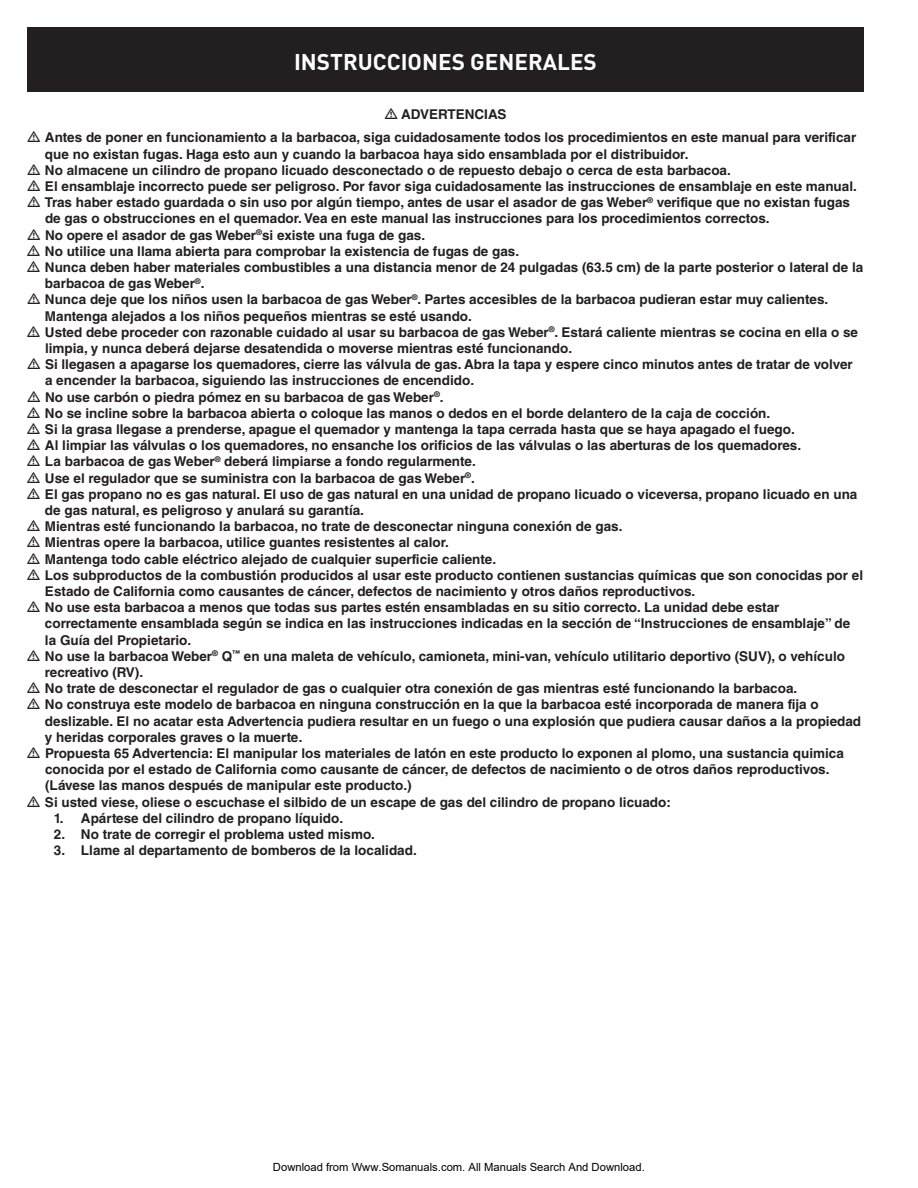
<style>
.page{position:relative;width:918px;height:1188px;background:#fff}
.page>*{position:absolute;margin:0;border:0;box-sizing:border-box;transform-origin:0 0}
.t1{font:22.5px "DI Nkerned";color:#fff}
.t2{font:700 13.5px/16.2px "Helvetica LT Std";color:#231f20;text-align:center}
.t3{font:11.25px "Arial";color:#000}
</style>
<div class="page">
<div style="left:27px;top:27px;width:837px;height:65px;background:#231f20"></div>
<h1 class="t1" style="left:294px;top:54px;width:304px">INSTRUCCIONES GENERALES</h1>
<p class="t2" style="left:45px;top:104px;width:813px;line-height:23px">ADVERTENCIAS<br>Antes de poner en funcionamiento a la barbacoa, siga cuidadosamente todos los procedimientos en este manual para verificar</p>
<p class="t2" style="left:45px;top:147px;width:820px;text-align:left">que no existan fugas. Haga esto aun y cuando la barbacoa haya sido ensamblada por el distribuidor.<br>No almacene un cilindro de propano licuado desconectado o de repuesto debajo o cerca de esta barbacoa.<br>El ensamblaje incorrecto puede ser peligroso. Por favor siga cuidadosamente las instrucciones de ensamblaje en este manual.<br>Tras haber estado guardada o sin uso por algún tiempo, antes de usar el asador de gas Weber<sup>®</sup> verifique que no existan fugas de gas o obstrucciones en el quemador. Vea en este manual las instrucciones para los procedimientos correctos.<br>No opere el asador de gas Weber<sup>®</sup>si existe una fuga de gas.<br>No utilice una llama abierta para comprobar la existencia de fugas de gas.<br>Nunca deben haber materiales combustibles a una distancia menor de 24 pulgadas (63.5 cm) de la parte posterior o lateral de la barbacoa de gas Weber<sup>®</sup>.<br>Nunca deje que los niños usen la barbacoa de gas Weber<sup>®</sup>. Partes accesibles de la barbacoa pudieran estar muy calientes.<br>Mantenga alejados a los niños pequeños mientras se esté usando.<br>Usted debe proceder con razonable cuidado al usar su barbacoa de gas Weber<sup>®</sup>. Estará caliente mientras se cocina en ella o se limpia, y nunca deberá dejarse desatendida o moverse mientras esté funcionando.<br>Si llegasen a apagarse los quemadores, cierre las válvula de gas. Abra la tapa y espere cinco minutos antes de tratar de volver a encender la barbacoa, siguiendo las instrucciones de encendido.<br>No use carbón o piedra pómez en su barbacoa de gas Weber<sup>®</sup>.<br>No se incline sobre la barbacoa abierta o coloque las manos o dedos en el borde delantero de la caja de cocción.<br>Si la grasa llegase a prenderse, apague el quemador y mantenga la tapa cerrada hasta que se haya apagado el fuego.<br>Al limpiar las válvulas o los quemadores, no ensanche los orificios de las válvulas o las aberturas de los quemadores.<br>La barbacoa de gas Weber<sup>®</sup> deberá limpiarse a fondo regularmente.<br>Use el regulador que se suministra con la barbacoa de gas Weber<sup>®</sup>.<br>El gas propano no es gas natural. El uso de gas natural en una unidad de propano licuado o viceversa, propano licuado en una de gas natural, es peligroso y anulará su garantía.<br>Mientras esté funcionando la barbacoa, no trate de desconectar ninguna conexión de gas.<br>Mientras opere la barbacoa, utilice guantes resistentes al calor.<br>Mantenga todo cable eléctrico alejado de cualquier superficie caliente.<br>Los subproductos de la combustión producidos al usar este producto contienen sustancias químicas que son conocidas por el Estado de California como causantes de cáncer, defectos de nacimiento y otros daños reproductivos.<br>No use esta barbacoa a menos que todas sus partes estén ensambladas en su sitio correcto. La unidad debe estar correctamente ensamblada según se indica en las instrucciones indicadas en la sección de “Instrucciones de ensamblaje” de la Guía del Propietario.<br>No use la barbacoa Weber<sup>®</sup> Q<sup>™</sup> en una maleta de vehículo, camioneta, mini-van, vehículo utilitario deportivo (SUV), o vehículo recreativo (RV).<br>No trate de desconectar el regulador de gas o cualquier otra conexión de gas mientras esté funcionando la barbacoa.<br>No construya este modelo de barbacoa en ninguna construcción en la que la barbacoa esté incorporada de manera fija o deslizable. El no acatar esta Advertencia pudiera resultar en un fuego o una explosión que pudiera causar daños a la propiedad y heridas corporales graves o la muerte.<br>Propuesta 65 Advertencia: El manipular los materiales de latón en este producto lo exponen al plomo, una sustancia quimica conocida por el estado de California como causante de cáncer, de defectos de nacimiento o de otros daños reproductivos. (Lávese las manos después de manipular este producto.)<br>Si usted viese, oliese o escuchase el silbido de un escape de gas del cilindro de propano licuado:</p>
<p class="t2" style="left:54px;top:811px;width:291px">1. Apártese del cilindro de propano líquido.</p>
<p class="t2" style="left:54px;top:827px;width:323px">2. No trate de corregir el problema usted mismo.</p>
<p class="t2" style="left:54px;top:843px;width:364px">3. Llame al departamento de bomberos de la localidad.</p>
<p class="t3" style="left:273px;top:1160px;width:373px">Download from Www.Somanuals.com. All Manuals Search And Download.</p>
</div>
